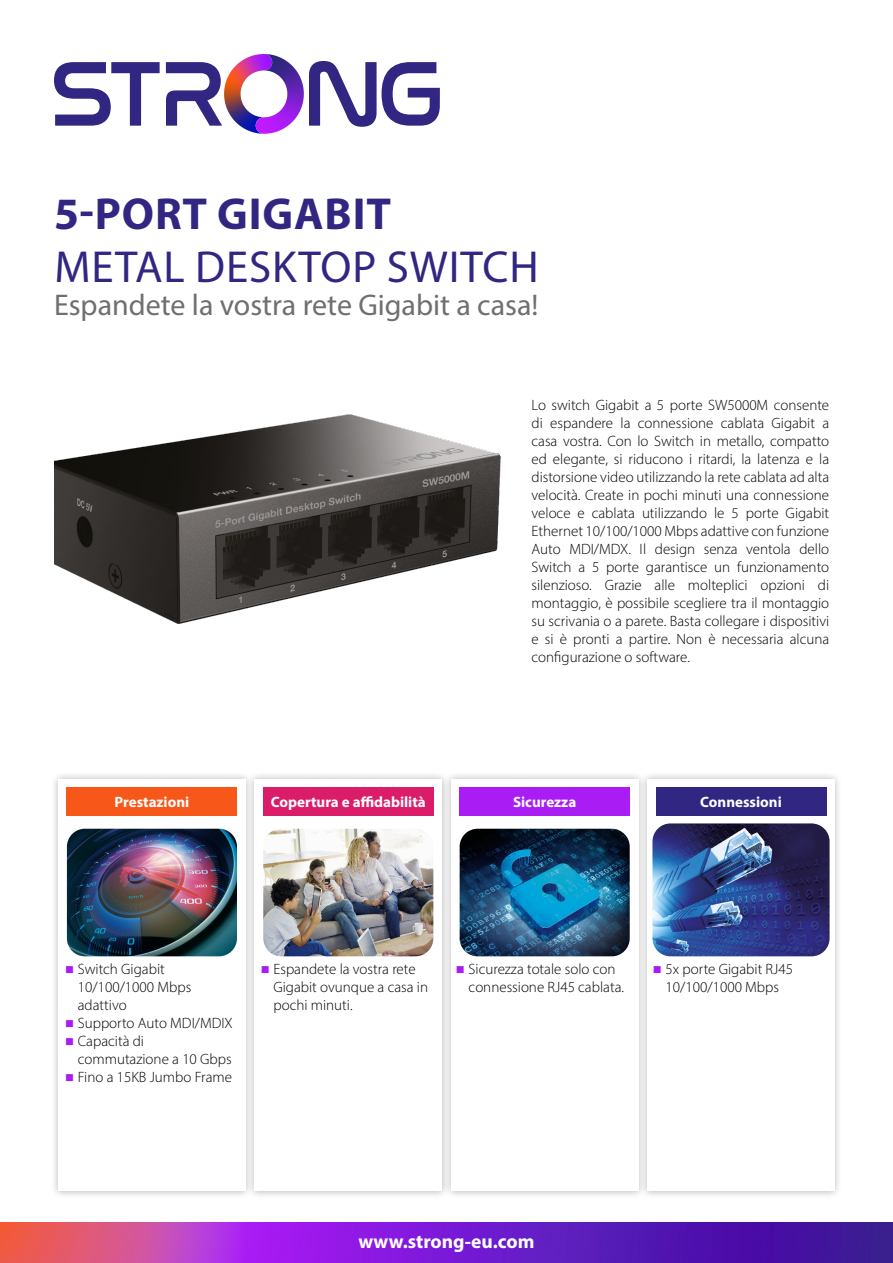
<style>
.page{position:relative;width:893px;height:1263px;background:#fff}
.page>*{position:absolute;margin:0;border:0;box-sizing:border-box;transform-origin:0 0}
.t1{font:45px "Myriad Pro";letter-spacing:.02em;color:#312782}
.t2{font:700 45px "Myriad Pro";letter-spacing:.02em;color:#312782}
.t3{font:30px "Myriad Pro";color:#706f6f}
.t4{font:700 19.5px "Myriad Pro";color:#fff}
.t5{font:300 15px/18px "Myriad Pro";color:#000}
.t6{font:700 15px "Myriad Pro";color:#fff}
</style>
<div class="page">
<img style="left:0;top:1222px;width:893px;height:41px">
<svg style="left:54px;top:62px;width:106px;height:64px"></svg>
<svg style="left:309px;top:61px;width:131px;height:66px"></svg>
<svg style="left:166px;top:54px;width:121px;height:80px"></svg>
<div style="left:50px;top:771px;width:204px;height:428px;background:#000;opacity:.3"></div>
<div style="left:58px;top:779px;width:187px;height:412px;background:#fff"></div>
<div style="left:246px;top:771px;width:204px;height:428px;background:#000;opacity:.3"></div>
<div style="left:255px;top:779px;width:187px;height:412px;background:#fff"></div>
<div style="left:443px;top:771px;width:203px;height:428px;background:#000;opacity:.3"></div>
<div style="left:451px;top:779px;width:187px;height:412px;background:#fff"></div>
<div style="left:639px;top:771px;width:204px;height:428px;background:#000;opacity:.3"></div>
<div style="left:647px;top:779px;width:188px;height:412px;background:#fff"></div>
<img style="left:460px;top:829px;width:170px;height:127px">
<img style="left:263px;top:829px;width:170px;height:127px">
<img style="left:652px;top:823px;width:178px;height:133px">
<img style="left:67px;top:829px;width:170px;height:127px">
<img style="left:54px;top:415px;width:447px;height:208px">
<div style="left:67px;top:787px;width:170px;height:29px;background:#f75819"></div>
<div style="left:263px;top:787px;width:170px;height:29px;background:#db1d69"></div>
<div style="left:460px;top:787px;width:170px;height:29px;background:#a91cf4"></div>
<div style="left:656px;top:787px;width:170px;height:29px;background:#312782"></div>
<h1 class="t2" style="left:54px;top:185px;width:339px">5-PORT GIGABIT</h1>
<h1 class="t1" style="left:54px;top:240px;width:486px">METAL DESKTOP SWITCH</h1>
<h2 class="t3" style="left:54px;top:286px;width:486px">Espandete la vostra rete Gigabit a casa!</h2>
<p class="t5" style="left:531px;top:396px;width:299px;text-align:justify">Lo switch Gigabit a 5 porte SW5000M consente di espandere la connessione cablata Gigabit a casa vostra. Con lo Switch in metallo, compatto ed elegante, si riducono i ritardi, la latenza e la distorsione video utilizzando la rete cablata ad alta velocità. Create in pochi minuti una connessione veloce e cablata utilizzando le 5 porte Gigabit Ethernet 10/100/1000 Mbps adattive con funzione Auto MDI/MDX. Il design senza ventola dello Switch a 5 porte garantisce un funzionamento silenzioso. Grazie alle molteplici opzioni di montaggio, è possibile scegliere tra il montaggio su scrivania o a parete. Basta collegare i dispositivi e si è pronti a partire. Non è necessaria alcuna configurazione o software.</p>
<p class="t6" style="left:115px;top:792px;width:76px">Prestazioni</p>
<p class="t6" style="left:271px;top:792px;width:156px">Copertura e affidabilità</p>
<p class="t6" style="left:513px;top:792px;width:65px">Sicurezza</p>
<p class="t6" style="left:700px;top:792px;width:83px">Connessioni</p>
<p class="t5" style="left:78px;top:960px;width:157px">Switch Gigabit<br>10/100/1000 Mbps adattivo<br>Supporto Auto MDI/MDIX<br>Capacità di commutazione a 10 Gbps<br>Fino a 15KB Jumbo Frame</p>
<p class="t5" style="left:273px;top:960px;width:156px">Espandete la vostra rete<br>Gigabit ovunque a casa in pochi minuti.</p>
<p class="t5" style="left:469px;top:960px;width:157px">Sicurezza totale solo con connessione RJ45 cablata.</p>
<p class="t5" style="left:666px;top:960px;width:129px">5x porte Gigabit RJ45<br>10/100/1000 Mbps</p>
<h3 class="t4" style="left:358px;top:1228px;width:178px">www.strong-eu.com</h3>
</div>
